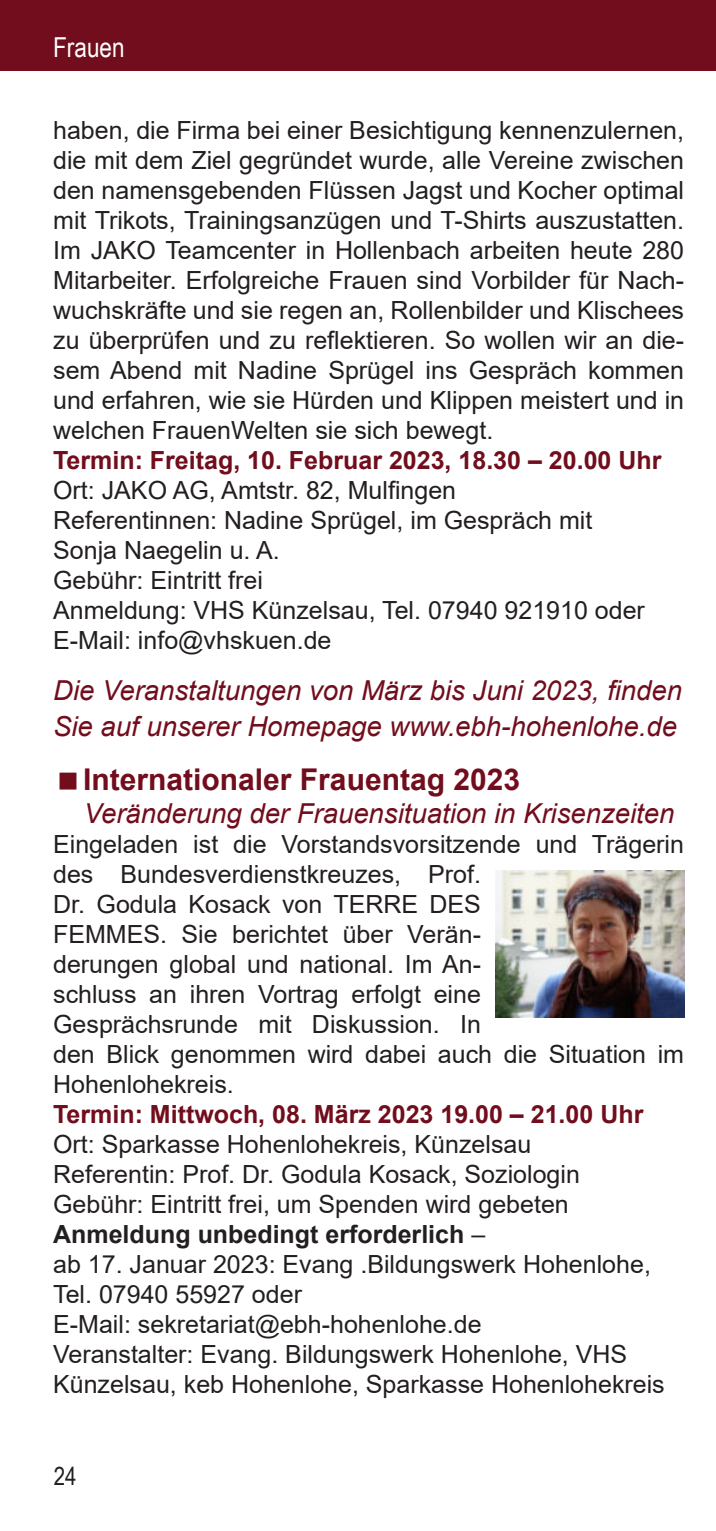
<style>
.page{position:relative;width:716px;height:1531px;background:#fff}
.page>*{position:absolute;margin:0;border:0;box-sizing:border-box;transform-origin:0 0}
.t1{font:700 30px "Arial";color:#710d1c}
.t2{font:italic 27.5px/36px "Arial";color:#710d1c}
.t3{font:27.5px "Arial Narrow";color:#fff}
.t4{font:25px/30px "Arial";color:#231f20}
.t5{font:700 25px "Arial";color:#710d1c}
.t6{font:25px "Arial Narrow";color:#231f20}
.s1{font-weight:700}
</style>
<div class="page">
<div style="left:0;top:0;width:716px;height:71px;background:#710d1c"></div>
<img style="left:495px;top:870px;width:189px;height:147px">
<p class="t3" style="left:53px;top:37px;width:73px">Frauen</p>
<p class="t4" style="left:53px;top:115px;width:632px;text-align:justify">haben, die Firma bei einer Besichtigung kennenzulernen, die mit dem Ziel gegründet wurde, alle Vereine zwischen den namensgebenden Flüssen Jagst und Kocher optimal mit Trikots, Trainingsanzügen und T-Shirts auszustatten.<br>Im JAKO Teamcenter in Hollenbach arbeiten heute 280<br>Mitarbeiter. Erfolgreiche Frauen sind Vorbilder für Nach&shy;wuchskräfte und sie regen an, Rollenbilder und Klischees zu überprüfen und zu reflektieren. So wollen wir an die&shy;sem Abend mit Nadine Sprügel ins Gespräch kommen und erfahren, wie sie Hürden und Klippen meistert und in welchen FrauenWelten sie sich bewegt.</p>
<p class="t5" style="left:53px;top:450px;width:610px">Termin: Freitag, 10. Februar 2023, 18.30 – 20.00 Uhr</p>
<p class="t4" style="left:53px;top:475px;width:593px">Ort: JAKO AG, Amtstr. 82, Mulfingen<br>Referentinnen: Nadine Sprügel, im Gespräch mit Sonja Naegelin u. A.<br>Gebühr: Eintritt frei<br>Anmeldung: VHS Künzelsau, Tel. 07940 921910 oder E-Mail: info@vhskuen.de</p>
<p class="t2" style="left:53px;top:672px;width:630px">Die Veranstaltungen von März bis Juni 2023, finden<br>Sie auf unserer Homepage www.ebh-hohenlohe.de</p>
<p class="t1" style="left:83px;top:768px;width:438px">Internationaler Frauentag 2023</p>
<p class="t2" style="left:84px;top:798px;width:592px">Veränderung der Frauensituation in Krisenzeiten</p>
<p class="t4" style="left:53px;top:829px;width:632px">Eingeladen ist die Vorstandsvorsitzende und Trägerin des Bundesverdienstkreuzes, Prof.<br>Dr. Godula Kosack von TERRE DES<br>FEMMES. Sie berichtet über Verän-<br>derungen global und national. Im An-<br>schluss an ihren Vortrag erfolgt eine<br>Gesprächsrunde mit Diskussion. In<br>den Blick genommen wird dabei auch die Situation im Hohenlohekreis.</p>
<p class="t5" style="left:53px;top:1104px;width:592px">Termin: Mittwoch, 08. März 2023 19.00 – 21.00 Uhr</p>
<p class="t4" style="left:53px;top:1129px;width:613px">Ort: Sparkasse Hohenlohekreis, Künzelsau<br>Referentin: Prof. Dr. Godula Kosack, Soziologin Gebühr: Eintritt frei, um Spenden wird gebeten <span class="s1">Anmeldung unbedingt erforderlich</span> –<br>ab 17. Januar 2023: Evang .Bildungswerk Hohenlohe, Tel. 07940 55927 oder<br>E-Mail: sekretariat@ebh-hohenlohe.de<br>Veranstalter: Evang. Bildungswerk Hohenlohe, VHS Künzelsau, keb Hohenlohe, Sparkasse Hohenlohekreis</p>
<p class="t6" style="left:54px;top:1467px;width:24px">24</p>
</div>
